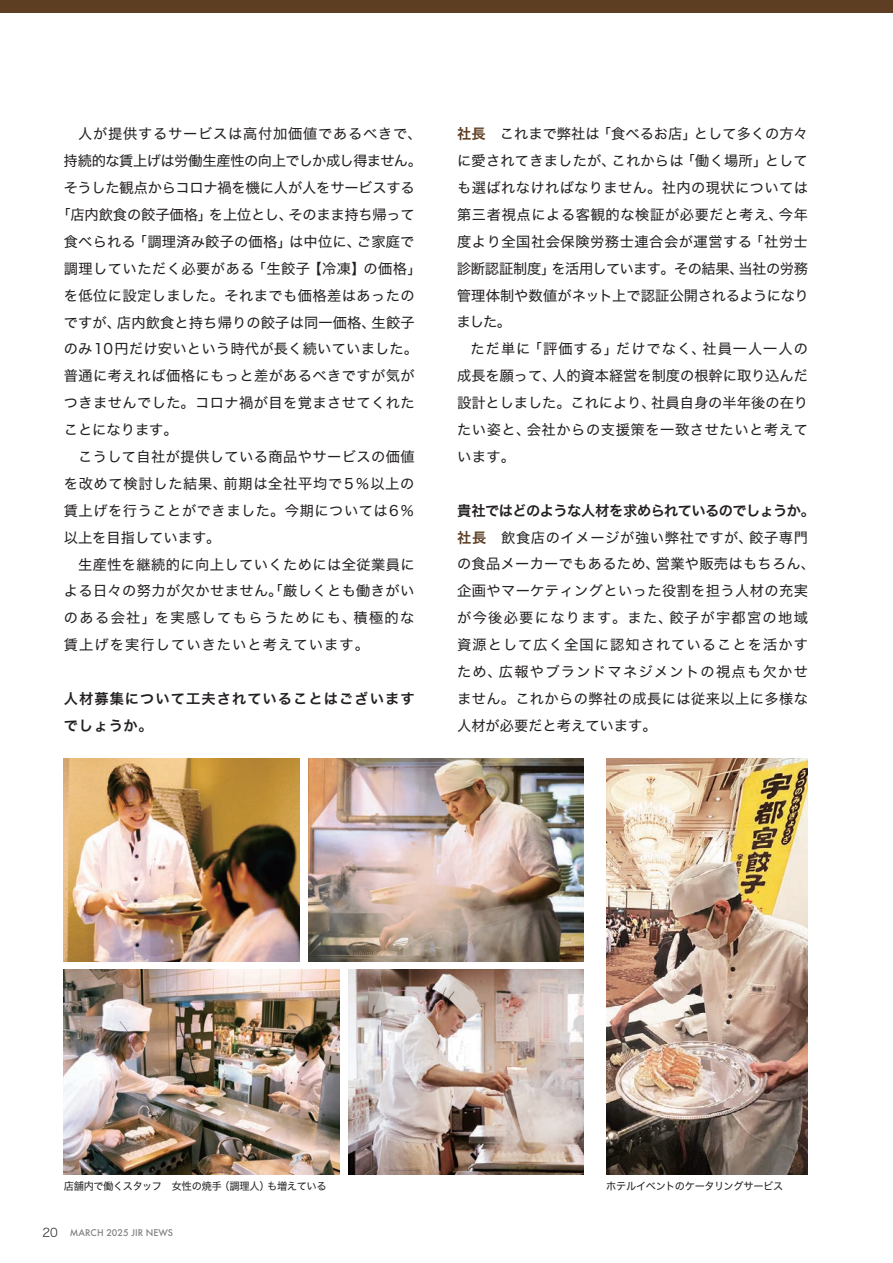
<style>
.page{position:relative;width:893px;height:1263px;background:#fff}
.page>*{position:absolute;margin:0;border:0;box-sizing:border-box;transform-origin:0 0}
.TOP社長{font:14.25px/26.8px "Hira Kaku Std W4";letter-spacing:.025em;color:#231f20;text-align:justify}
.TOP社長-2{font:14.25px/26.8px "Hira Kaku Std W4";letter-spacing:.045em;color:#231f20}
.TOP本文{font:14.25px/26.8px "Hira Kaku Std W4";letter-spacing:.04em;color:#231f20;text-align:justify}
.TOP社長-3{font:14.25px "Hira Kaku Std W4";letter-spacing:-.015em;color:#231f20}
.トップインタビュー見出し{font:14.25px/26.8px "Hira Kaku Std W6";letter-spacing:.075em;color:#231f20}
.TOP社長-4{font:14.25px "Hira Kaku Std W4";letter-spacing:-.035em;color:#231f20}
.TOP社長-5{font:14.25px "Hira Kaku Std W4";letter-spacing:.055em;color:#231f20}
.TOP社長-6{font:14.25px "Hira Kaku Std W4";color:#231f20}
.TOP本文-2{font:10.5px "Hira Kaku Std W4";letter-spacing:-.03em;color:#231f20}
.t1{font:500 9px "Futura";color:#808285}
.s1{font-family:"Hira Kaku Std W6";color:#5e3e23}
.s2{font-family:"Hira Kaku Std W6"}
.s3{font-family:"Hira Kaku Std W2";font-weight:400;font-size:12px;color:#231f20}
</style>
<div class="page">
<div style="left:0;top:0;width:893px;height:13px;background:#5e3e23"></div>
<img style="left:348px;top:970px;width:236px;height:204px">
<img style="left:64px;top:759px;width:235px;height:202px">
<img style="left:64px;top:970px;width:275px;height:204px">
<img style="left:308px;top:759px;width:276px;height:202px">
<img style="left:606px;top:759px;width:202px;height:415px">
<p class="TOP社長-5" style="left:78px;top:123px;width:345px">人が提供するサービスは高付加価値であるべきで、</p>
<p class="TOP社長-4" style="left:64px;top:150px;width:360px">持続的な賃上げは労働生産性の向上でしか成し得ません。</p>
<p class="TOP社長-3" style="left:64px;top:177px;width:353px">そうした観点からコロナ禍を機に人が人をサービスする</p>
<p class="TOP社長-3" style="left:56px;top:204px;width:360px">「店内飲食の餃子価格」を上位とし、そのまま持ち帰って</p>
<p class="TOP社長" style="left:64px;top:228px;width:352px">食べられる「調理済み餃子の価格」は中位に、ご家庭で</p>
<p class="TOP社長" style="left:64px;top:255px;width:359px">調理していただく必要がある「生餃子【冷凍】の価格」</p>
<p class="TOP社長" style="left:64px;top:282px;width:352px">を低位に設定しました。それまでも価格差はあったの</p>
<p class="TOP社長" style="left:64px;top:309px;width:352px">ですが、店内飲食と持ち帰りの餃子は同一価格、生餃子</p>
<p class="TOP社長" style="left:64px;top:336px;width:356px">のみ10円だけ安いという時代が長く続いていました。</p>
<p class="TOP社長" style="left:64px;top:362px;width:352px">普通に考えれば価格にもっと差があるべきですが気が</p>
<p class="TOP社長" style="left:64px;top:389px;width:352px">つきませんでした。コロナ禍が目を覚まさせてくれた</p>
<p class="TOP社長-6" style="left:64px;top:419px;width:115px">ことになります。</p>
<p class="TOP社長" style="left:64px;top:443px;width:352px;text-indent:14px">こうして自社が提供している商品やサービスの価値を改めて検討した結果、前期は全社平均で5％以上の賃上げを行うことができました。今期については6％以上を目指しています。</p>
<p class="TOP社長" style="left:64px;top:551px;width:352px;text-indent:14px">生産性を継続的に向上していくためには全従業員による日々の努力が欠かせません。「厳しくとも働きがいのある会社」を実感してもらうためにも、積極的な賃上げを実行していきたいと考えています。</p>
<p class="トップインタビュー見出し" style="left:64px;top:686px;width:352px">人材募集について工夫されていることはございますでしょうか。</p>
<p class="TOP社長" style="left:457px;top:120px;width:354px"><span class="s1">社長</span>　これまで弊社は「食べるお店」として多くの方々に愛されてきましたが、これからは「働く場所」としても選ばれなければなりません。社内の現状については第三者視点による客観的な検証が必要だと考え、今年度より全国社会保険労務士連合会が運営する「社労士診断認証制度」を活用しています。その結果、当社の労務管理体制や数値がネット上で認証公開されるようになりました。</p>
<p class="TOP本文" style="left:457px;top:335px;width:352px;text-indent:14px">ただ単に「評価する」だけでなく、社員一人一人の成長を願って、人的資本経営を制度の根幹に取り込んだ設計としました。これにより、社員自身の半年後の在りたい姿と、会社からの支援策を一致させたいと考えています。</p>
<p class="TOP社長-2" style="left:457px;top:497px;width:359px"><span class="s2">貴社ではどのような人材を求められているのでしょうか。</span><span class="s1">社長</span>　飲食店のイメージが強い弊社ですが、餃子専門の食品メーカーでもあるため、営業や販売はもちろん、企画やマーケティングといった役割を担う人材の充実が今後必要になります。また、餃子が宇都宮の地域資源として広く全国に認知されていることを活かすため、広報やブランドマネジメントの視点も欠かせません。これからの弊社の成長には従来以上に多様な人材が必要だと考えています。</p>
<p class="TOP本文-2" style="left:64px;top:1178px;width:264px">店舗内で働くスタッフ　女性の焼手（調理人）も増えている</p>
<p class="TOP本文-2" style="left:606px;top:1178px;width:179px">ホテルイベントのケータリングサービス</p>
<p class="t1" style="left:43px;top:1227px;width:132px"><span class="s3">20</span> MARCH 2025 JIR NEWS</p>
</div>
